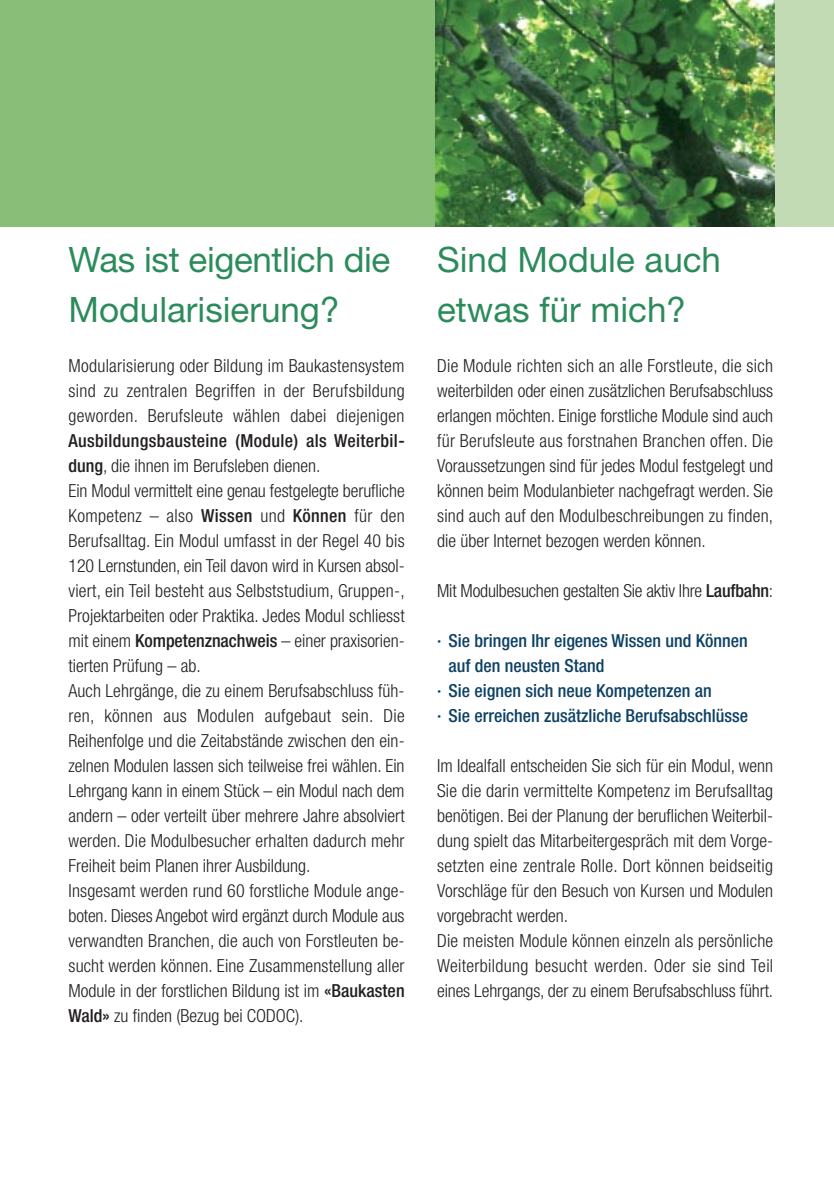
<style>
.page{position:relative;width:834px;height:1190px;background:#fff}
.page>*{position:absolute;margin:0;border:0;box-sizing:border-box;transform-origin:0 0}
.t1{font:35px/50px "Helvetica Neue";color:#2c8b5b}
.t2{font:300 condensed 18px/25px "Helvetica Neue";letter-spacing:.005em;color:#231f1f;text-align:justify}
.t3{font:500 condensed 18px "Helvetica Neue";color:#0d4164}
.s1{font-weight:500}
</style>
<div class="page">
<div style="left:0;top:0;width:834px;height:227px;background:#88be77"></div>
<img style="left:435px;top:0;width:340px;height:227px">
<div style="left:775px;top:0;width:59px;height:227px;background:#c2dbb4"></div>
<h1 class="t1" style="left:69px;top:238px;width:323px">Was ist eigentlich die<br>Modularisierung?</h1>
<h1 class="t1" style="left:437px;top:238px;width:285px">Sind Module auch etwas für mich?</h1>
<p class="t2" style="left:437px;top:355px;width:338px">Die Module richten sich an alle Forstleute, die sich weiterbilden oder einen zusätzlichen Berufsabschluss erlangen möchten. Einige forstliche Module sind auch für Berufsleute aus forstnahen Branchen offen. Die Voraussetzungen sind für jedes Modul festgelegt und können beim Modulanbieter nachgefragt werden. Sie sind auch auf den Modulbeschreibungen zu finden, die über Internet bezogen werden können.</p>
<p class="t2" style="left:437px;top:580px;width:338px">Mit Modulbesuchen gestalten Sie aktiv Ihre <span class="s1">Laufbahn</span>:</p>
<p class="t3" style="left:437px;top:634px;width:312px">· Sie bringen Ihr eigenes Wissen und Können</p>
<p class="t3" style="left:448px;top:659px;width:157px">auf den neusten Stand</p>
<p class="t3" style="left:437px;top:684px;width:276px">· Sie eignen sich neue Kompetenzen an</p>
<p class="t3" style="left:437px;top:709px;width:313px">· Sie erreichen zusätzliche Berufsabschlüsse</p>
<p class="t2" style="left:437px;top:755px;width:338px;text-align:left">Im Idealfall entscheiden Sie sich für ein Modul, wenn Sie die darin vermittelte Kompetenz im Berufsalltag benötigen. Bei der Planung der beruflichen Weiterbil&shy;dung spielt das Mitarbeitergespräch mit dem Vorge&shy;setzten eine zentrale Rolle. Dort können beidseitig Vorschläge für den Besuch von Kursen und Modulen vorgebracht werden.<br>Die meisten Module können einzeln als persönliche Weiterbildung besucht werden. Oder sie sind Teil eines Lehrgangs, der zu einem Berufsabschluss führt.</p>
<p class="t2" style="left:69px;top:355px;width:338px">Modularisierung oder Bildung im Baukastensystem sind zu zentralen Begriffen in der Berufsbildung geworden. Berufsleute wählen dabei diejenigen</p>
<p class="t2" style="left:69px;top:430px;width:338px;text-align:left"><span class="s1">Ausbildungsbausteine (Module) als Weiterbil&shy;dung</span>, die ihnen im Berufsleben dienen.<br>Ein Modul vermittelt eine genau festgelegte berufliche Kompetenz – also <span class="s1">Wissen</span> und <span class="s1">Können</span> für den Berufsalltag. Ein Modul umfasst in der Regel 40 bis 120 Lernstunden, ein Teil davon wird in Kursen absol&shy;viert, ein Teil besteht aus Selbststudium, Gruppen-, Projektarbeiten oder Praktika. Jedes Modul schliesst mit einem <span class="s1">Kompetenznachweis</span> – einer praxisorien&shy;tierten Prüfung – ab.<br>Auch Lehrgänge, die zu einem Berufsabschluss füh&shy;ren, können aus Modulen aufgebaut sein. Die Reihenfolge und die Zeitabstände zwischen den ein&shy;zelnen Modulen lassen sich teilweise frei wählen. Ein Lehrgang kann in einem Stück – ein Modul nach dem andern – oder verteilt über mehrere Jahre absolviert werden. Die Modulbesucher erhalten dadurch mehr Freiheit beim Planen ihrer Ausbildung.<br>Insgesamt werden rund 60 forstliche Module ange&shy;boten. Dieses Angebot wird ergänzt durch Module aus verwandten Branchen, die auch von Forstleuten be&shy;sucht werden können. Eine Zusammenstellung aller Module in der forstlichen Bildung ist im <span class="s1">«Baukasten Wald»</span> zu finden (Bezug bei CODOC).</p>
</div>
